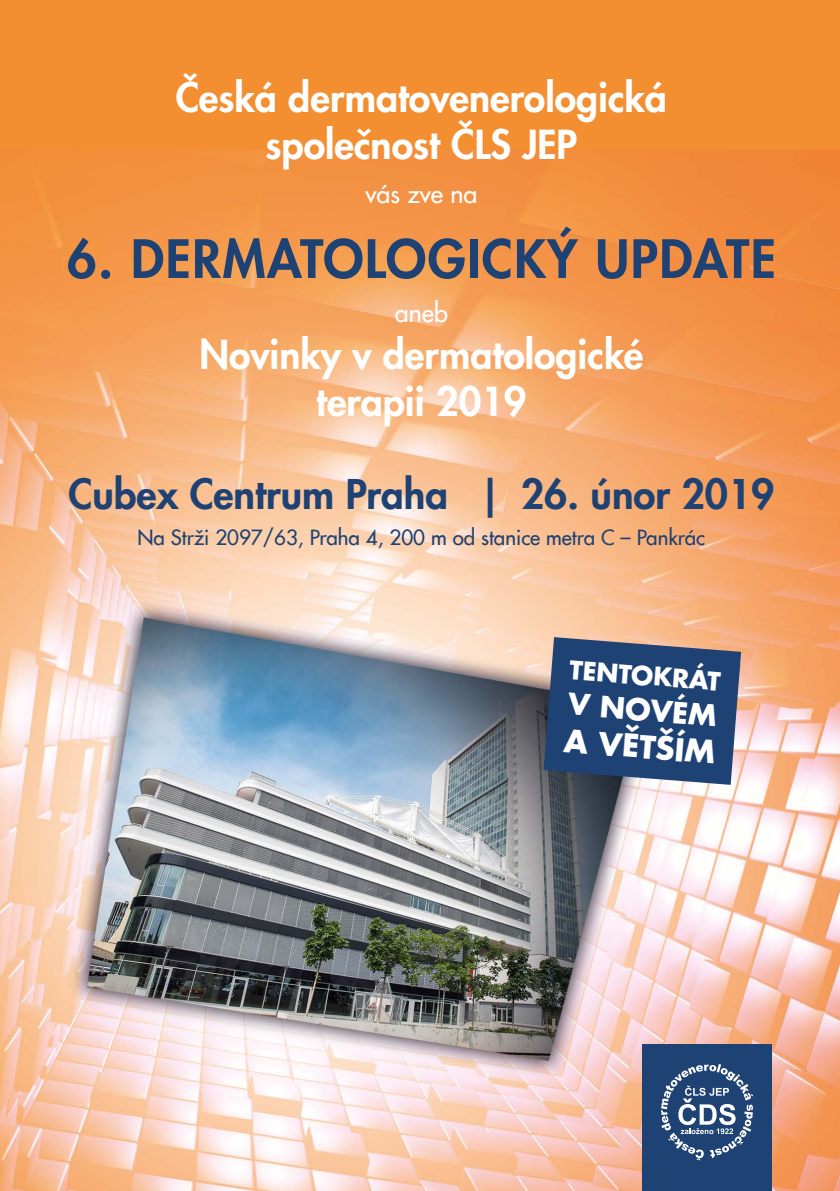
<style>
.page{position:relative;width:840px;height:1191px;background:#fff}
.page>*{position:absolute;margin:0;border:0;box-sizing:border-box;transform-origin:0 0}
.t1{font:800 51.4px "Futura Com";letter-spacing:.03em;color:#1e4273}
.t2{font:800 40px "Futura Com";color:#1e4273}
.t3{font:800 39px/47px "Futura Com";color:#fff;text-align:center}
.t4{font:700 31px "Futura Com";color:#fff}
.t5{font:700 28.8px "Futura Com";color:#fff}
.t6{font:500 25px "Futura Com";color:#fff}
.t7{font:700 25px "Futura Com";color:#fff}
.t8{font:500 20.6px "Futura Com";color:#1e4273}
</style>
<div class="page">
<div style="left:0;top:0;width:839px;height:1191px;background:#f38f30"></div>
<img style="left:0;top:150px;width:839px;height:1041px">
<svg style="left:543px;top:637px;width:197px;height:148px"></svg>
<div style="left:642px;top:1044px;width:129px;height:147px;background:#1e4273"></div>
<svg style="left:661px;top:1064px;width:91px;height:96px"></svg>
<p class="t3" style="left:176px;top:72px;width:492px">Česká dermatovenerologická společnost ČLS JEP</p>
<p class="t6" style="left:365px;top:175px;width:113px">vás zve na</p>
<p class="t1" style="left:67px;top:220px;width:710px">6. DERMATOLOGICKÝ UPDATE</p>
<p class="t6" style="left:394px;top:294px;width:55px">aneb</p>
<p class="t3" style="left:199px;top:329px;width:445px">Novinky v dermatologické terapii 2019</p>
<p class="t2" style="left:68px;top:464px;width:707px">Cubex Centrum Praha | 26. únor 2019</p>
<p class="t8" style="left:137px;top:522px;width:569px">Na Strži 2097/63, Praha 4, 200 m od stanice metra C – Pankrác</p>
<p class="t7" style="left:571px;top:649px;width:153px;rotate:5deg">TENTOKRÁT</p>
<p class="t5" style="left:570px;top:681px;width:150px;rotate:5deg">V NOVÉM</p>
<p class="t4" style="left:566px;top:716px;width:153px;rotate:5deg">A VĚTŠÍM</p>
</div>
